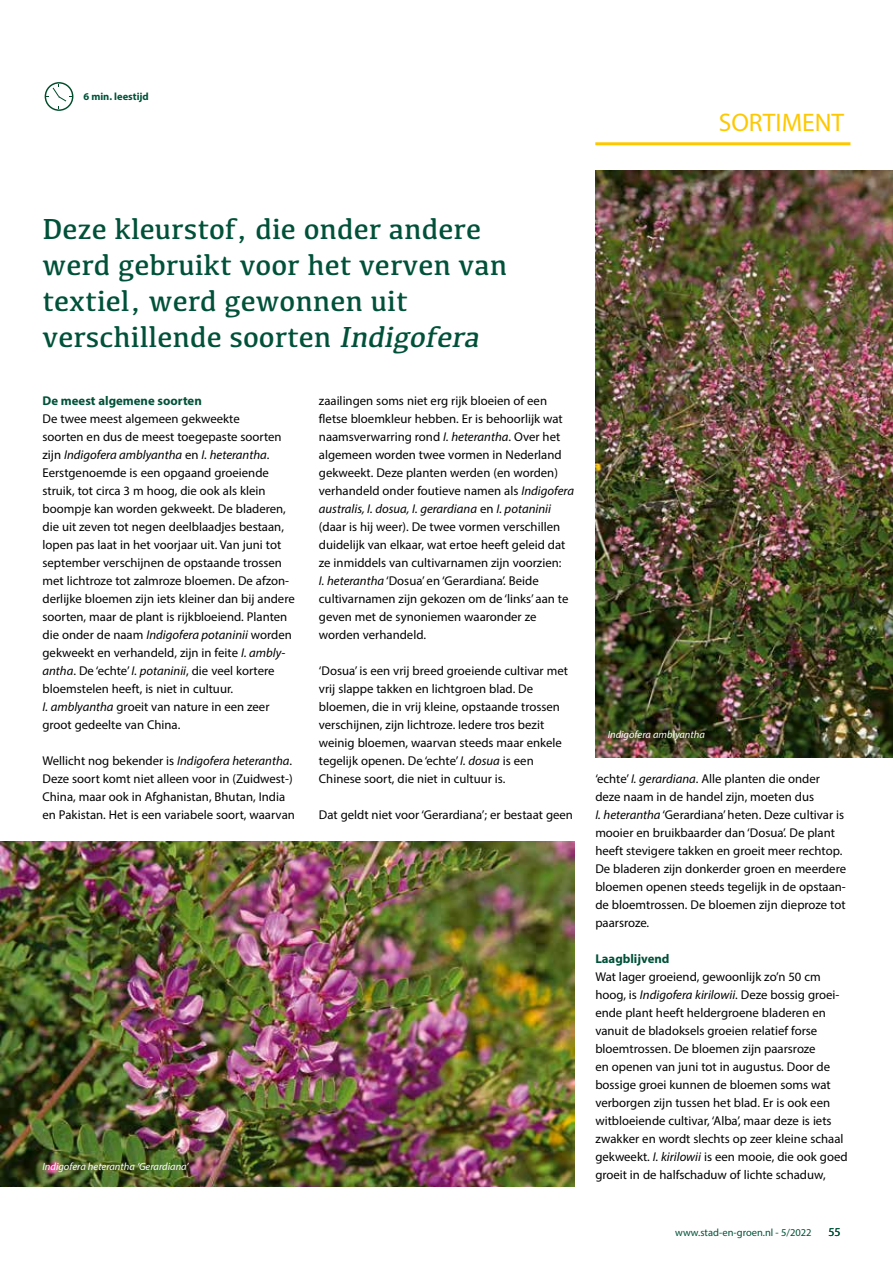
<style>
.page{position:relative;width:893px;height:1263px;background:#fff}
.page>*{position:absolute;margin:0;border:0;box-sizing:border-box;transform-origin:0 0}
.t1{font:30px/36px "Kefa";color:#005139}
.t2{font:25.5px "Myriad Pro";color:#fec800}
.t3{font:12.75px/18px "Myriad Pro";color:#000}
.t4{font:700 12.75px "Myriad Pro";color:#005139}
.t5{font:12px "Myriad Pro";color:#005139}
.t6{font:italic 10.5px "Myriad Pro";color:#fff}
.t7{font:10.5px "Myriad Pro";color:#005139}
.t8{font:700 10.5px "Myriad Pro";color:#005139}
.s1{font-style:italic}
</style>
<div class="page">
<hr style="left:595px;top:142px;width:255px;height:3px;background:#fec800">
<svg style="left:45px;top:82px;width:28px;height:29px"></svg>
<img style="left:595px;top:170px;width:298px;height:587px">
<img style="left:0;top:841px;width:574px;height:345px">
<p class="t8" style="left:83px;top:90px;width:67px">6 min. leestijd</p>
<h2 class="t2" style="left:719px;top:107px;width:127px">SORTIMENT</h2>
<h1 class="t1" style="left:43px;top:210px;width:466px">Deze kleurstof, die onder andere werd gebruikt voor het verven van textiel, werd gewonnen uit verschillende soorten <span class="s1">Indigofera</span></h1>
<p class="t4" style="left:43px;top:392px;width:161px">De meest algemene soorten</p>
<p class="t3" style="left:43px;top:410px;width:254px">De twee meest algemeen gekweekte<br>soorten en dus de meest toegepaste soorten zijn <span class="s1">Indigofera amblyantha</span> en <span class="s1">I. heterantha</span>.<br>Eerstgenoemde is een opgaand groeiende struik, tot circa 3 m hoog, die ook als klein boompje kan worden gekweekt. De bladeren, die uit zeven tot negen deelblaadjes bestaan, lopen pas laat in het voorjaar uit. Van juni tot september verschijnen de opstaande trossen met lichtroze tot zalmroze bloemen. De afzon&shy;derlijke bloemen zijn iets kleiner dan bij andere soorten, maar de plant is rijkbloeiend. Planten die onder de naam <span class="s1">Indigofera potaninii</span> worden gekweekt en verhandeld, zijn in feite <span class="s1">I. ambly&shy;antha</span>. De ‘echte’ <span class="s1">I. potaninii</span>, die veel kortere bloemstelen heeft, is niet in cultuur.<br><span class="s1">I. amblyantha</span> groeit van nature in een zeer groot gedeelte van China.</p>
<p class="t3" style="left:43px;top:752px;width:254px">Wellicht nog bekender is <span class="s1">Indigofera heterantha</span>.<br>Deze soort komt niet alleen voor in (Zuidwest-)<br>China, maar ook in Afghanistan, Bhutan, India en Pakistan. Het is een variabele soort, waarvan</p>
<p class="t3" style="left:319px;top:392px;width:257px">zaailingen soms niet erg rijk bloeien of een fletse bloemkleur hebben. Er is behoorlijk wat naamsverwarring rond <span class="s1">I. heterantha</span>. Over het algemeen worden twee vormen in Nederland gekweekt. Deze planten werden (en worden) verhandeld onder foutieve namen als <span class="s1">Indigofera australis, I. dosua, I. gerardiana</span> en <span class="s1">I. potaninii </span>(daar is hij weer). De twee vormen verschillen duidelijk van elkaar, wat ertoe heeft geleid dat ze inmiddels van cultivarnamen zijn voorzien:<br><span class="s1">I. heterantha</span> ‘Dosua’ en ‘Gerardiana’. Beide cultivarnamen zijn gekozen om de ‘links’ aan te geven met de synoniemen waaronder ze worden verhandeld.</p>
<p class="t3" style="left:319px;top:662px;width:250px">‘Dosua’ is een vrij breed groeiende cultivar met vrij slappe takken en lichtgroen blad. De bloemen, die in vrij kleine, opstaande trossen verschijnen, zijn lichtroze. Iedere tros bezit weinig bloemen, waarvan steeds maar enkele tegelijk openen. De ‘echte’ <span class="s1">I. dosua</span> is een Chinese soort, die niet in cultuur is.</p>
<p class="t3" style="left:319px;top:806px;width:256px">Dat geldt niet voor ‘Gerardiana’; er bestaat geen</p>
<p class="t6" style="left:43px;top:1160px;width:148px">Indigofera heterantha ‘Gerardiana’</p>
<p class="t6" style="left:608px;top:728px;width:99px">Indigofera amblyantha</p>
<p class="t3" style="left:595px;top:770px;width:252px">‘echte’ <span class="s1">I. gerardiana</span>. Alle planten die onder deze naam in de handel zijn, moeten dus<br><span class="s1">I. heterantha</span> ‘Gerardiana’ heten. Deze cultivar is mooier en bruikbaarder dan ‘Dosua’. De plant heeft stevigere takken en groeit meer rechtop.<br>De bladeren zijn donkerder groen en meerdere bloemen openen steeds tegelijk in de opstaan&shy;de bloemtrossen. De bloemen zijn dieproze tot paarsroze.</p>
<p class="t4" style="left:595px;top:951px;width:76px">Laagblijvend</p>
<p class="t3" style="left:595px;top:968px;width:254px">Wat lager groeiend, gewoonlijk zo’n 50 cm hoog, is <span class="s1">Indigofera kirilowii</span>. Deze bossig groei&shy;ende plant heeft heldergroene bladeren en vanuit de bladoksels groeien relatief forse bloemtrossen. De bloemen zijn paarsroze<br>en openen van juni tot in augustus. Door de bossige groei kunnen de bloemen soms wat verborgen zijn tussen het blad. Er is ook een witbloeiende cultivar, ‘Alba’, maar deze is iets zwakker en wordt slechts op zeer kleine schaal gekweekt. <span class="s1">I. kirilowii</span> is een mooie, die ook goed groeit in de halfschaduw of lichte schaduw,</p>
<p class="t7" style="left:675px;top:1226px;width:138px">www.stad-en-groen.nl - 5/2022</p>
<p class="t5" style="left:828px;top:1224px;width:14px">55</p>
</div>
